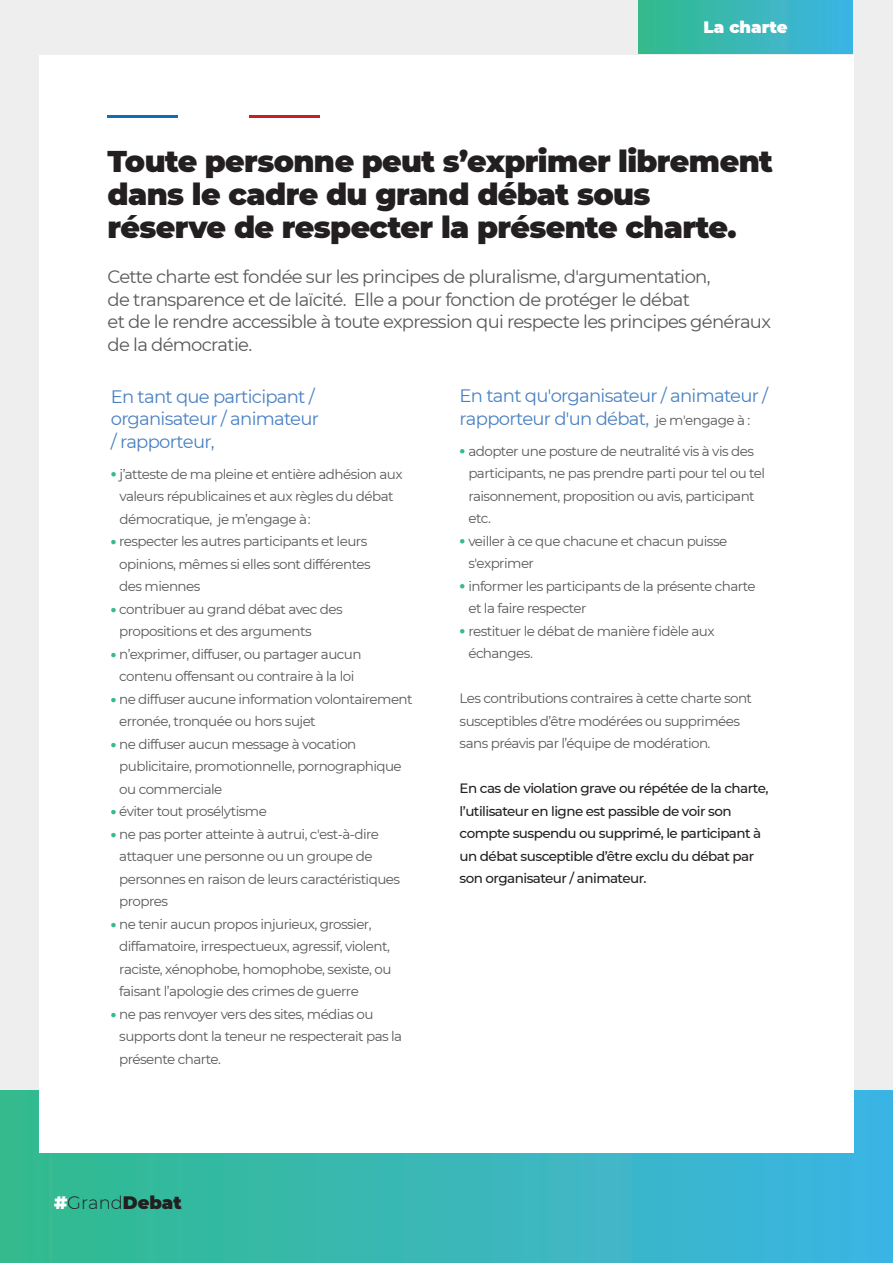
<style>
.page{position:relative;width:893px;height:1263px;background:#fff}
.page>*{position:absolute;margin:0;border:0;box-sizing:border-box;transform-origin:0 0}
.t1{font:900 30px/33px "Montserrat";letter-spacing:-.02em;color:#231f20}
.t2{font:18px/22.5px "Montserrat";letter-spacing:-.04em;color:#57585a}
.t3{font:18px/22.5px "Montserrat";letter-spacing:-.04em;color:#4a81c2}
.t4{font:300 18px "Montserrat";color:#231f20}
.t5{font:900 16.5px "Montserrat";color:#fff}
.t6{font:13.5px/22.5px "Montserrat";letter-spacing:-.04em;color:#57585a}
.t7{font:500 13.5px/22.5px "Montserrat";letter-spacing:-.04em;color:#231f20}
.s1{font-weight:900;color:#37ba8b}
.s2{font-size:13.5px;color:#57585a}
.s3{font-weight:900;color:#fff}
.s4{font-weight:900}
</style>
<div class="page">
<div style="left:0;top:0;width:893px;height:1262px;background:#eeeeef"></div>
<div style="left:0;top:1091px;width:893px;height:172px;background:linear-gradient(to right,#33bb8d,#3eb4e4)"></div>
<div style="left:39px;top:55px;width:814px;height:1097px;background:#fff"></div>
<hr style="left:108px;top:116px;width:70px;height:2px;background:#0f6eb8">
<hr style="left:249px;top:116px;width:71px;height:2px;background:#c81f26">
<div style="left:638px;top:0;width:215px;height:53px;background:linear-gradient(to right,#33bb8a,#3eb4e6)"></div>
<p class="t5" style="left:704px;top:15px;width:85px">La charte</p>
<p class="t1" style="left:108px;top:143px;width:667px">Toute personne peut s’exprimer librement dans le cadre du grand débat sous réserve de respecter la présente charte.</p>
<p class="t2" style="left:108px;top:265px;width:604px">Cette charte est fondée sur les principes de pluralisme, d'argumentation, de transparence et de laïcité. Elle a pour fonction de protéger le débat</p>
<p class="t2" style="left:108px;top:310px;width:665px">et de le rendre accessible à toute expression qui respecte les principes généraux de la démocratie.</p>
<h2 class="t3" style="left:111px;top:384px;width:210px">En tant que participant / organisateur / animateur / rapporteur,</h2>
<p class="t6" style="left:120px;top:462px;width:285px;text-indent:-9px"><span class="s1">•</span> j’atteste de ma pleine et entière adhésion aux valeurs républicaines et aux règles du débat démocratique, je m’engage à :</p>
<p class="t6" style="left:119px;top:530px;width:253px;text-indent:-9px"><span class="s1">•</span> respecter les autres participants et leurs opinions, mêmes si elles sont différentes des miennes</p>
<p class="t6" style="left:119px;top:597px;width:225px;text-indent:-9px"><span class="s1">•</span> contribuer au grand débat avec des propositions et des arguments</p>
<p class="t6" style="left:111px;top:642px;width:252px;text-align:center"><span class="s1">•</span> n’exprimer, diffuser, ou partager aucun contenu offensant ou contraire à la loi</p>
<p class="t6" style="left:119px;top:687px;width:295px;text-indent:-9px"><span class="s1">•</span> ne diffuser aucune information volontairement erronée, tronquée ou hors sujet</p>
<p class="t6" style="left:119px;top:732px;width:284px;text-indent:-9px"><span class="s1">•</span> ne diffuser aucun message à vocation publicitaire, promotionnelle, pornographique ou commerciale</p>
<p class="t6" style="left:111px;top:800px;width:158px"><span class="s1">•</span> éviter tout prosélytisme</p>
<p class="t6" style="left:119px;top:822px;width:282px;text-indent:-9px"><span class="s1">•</span> ne pas porter atteinte à autrui, c'est-à-dire attaquer une personne ou un groupe de personnes en raison de leurs caractéristiques propres</p>
<p class="t6" style="left:119px;top:912px;width:274px;text-indent:-9px"><span class="s1">•</span> ne tenir aucun propos injurieux, grossier, diffamatoire, irrespectueux, agressif, violent, raciste, xénophobe, homophobe, sexiste, ou faisant l’apologie des crimes de guerre</p>
<p class="t6" style="left:119px;top:1002px;width:284px;text-indent:-9px"><span class="s1">•</span> ne pas renvoyer vers des sites, médias ou supports dont la teneur ne respecterait pas la présente charte.</p>
<h2 class="t3" style="left:460px;top:384px;width:310px">En tant qu'organisateur / animateur / rapporteur d'un débat, <span class="s2">je m'engage à :</span></h2>
<p class="t6" style="left:468px;top:439px;width:298px;text-indent:-9px"><span class="s1">•</span> adopter une posture de neutralité vis à vis des participants, ne pas prendre parti pour tel ou tel raisonnement, proposition ou avis, participant etc.</p>
<p class="t6" style="left:468px;top:529px;width:260px;text-indent:-9px"><span class="s1">•</span> veiller à ce que chacune et chacun puisse s'exprimer</p>
<p class="t6" style="left:468px;top:574px;width:289px;text-indent:-9px"><span class="s1">•</span> informer les participants de la présente charte et la faire respecter</p>
<p class="t6" style="left:468px;top:619px;width:248px;text-indent:-9px"><span class="s1">•</span> restituer le débat de manière fidèle aux échanges.</p>
<p class="t6" style="left:460px;top:687px;width:294px">Les contributions contraires à cette charte sont susceptibles d’être modérées ou supprimées sans préavis par l’équipe de modération.</p>
<p class="t7" style="left:460px;top:777px;width:310px">En cas de violation grave ou répétée de la charte, l’utilisateur en ligne est passible de voir son compte suspendu ou supprimé, le participant à un débat susceptible d’être exclu du débat par son organisateur / animateur.</p>
<p class="t4" style="left:54px;top:1190px;width:129px"><span class="s3">#</span>Grand<span class="s4">Debat</span></p>
</div>
